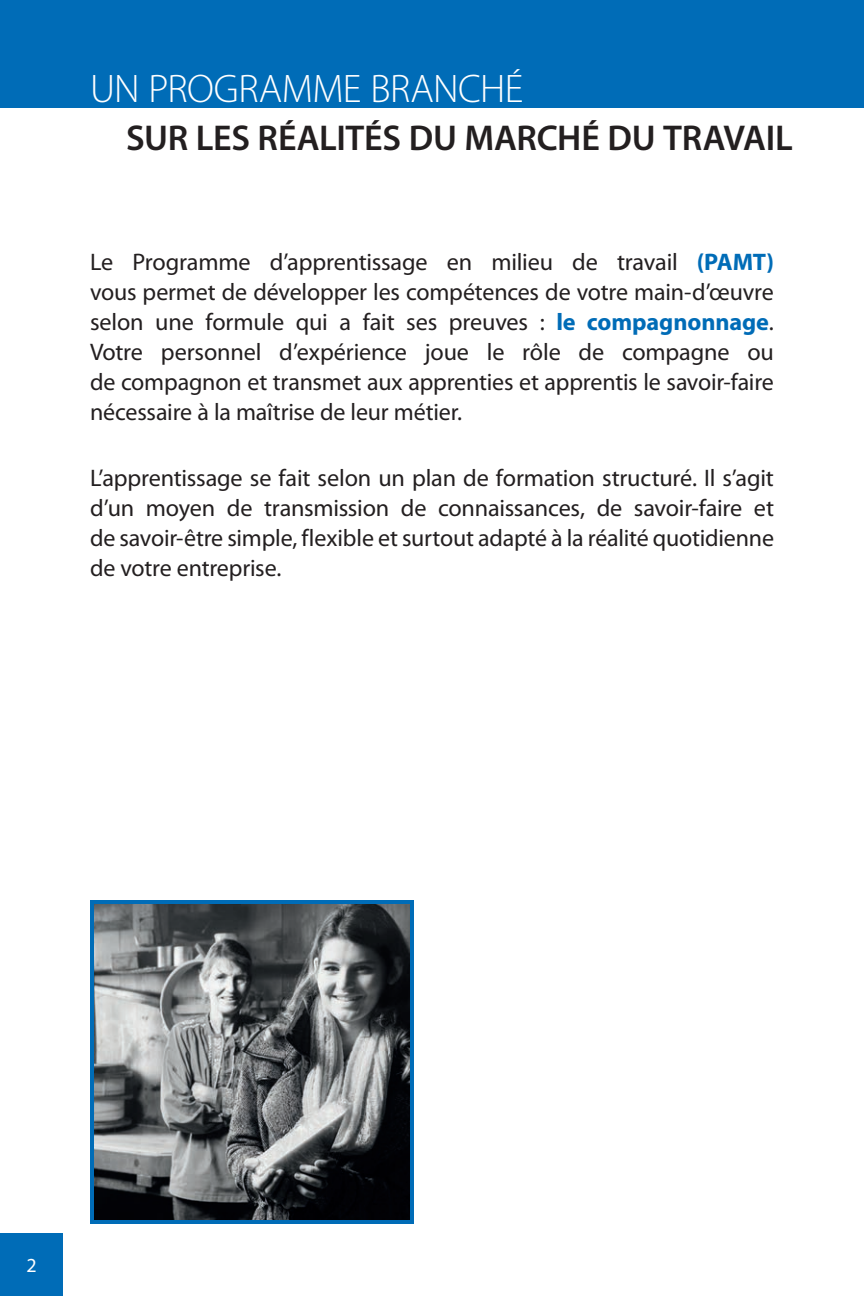
<style>
.page{position:relative;width:864px;height:1296px;background:#fff}
.page>*{position:absolute;margin:0;border:0;box-sizing:border-box;transform-origin:0 0}
.Titre1{font:300 40px "Myriad Pro";letter-spacing:-.015em;color:#fff}
.Titre1-2{font:600 36px "Myriad Pro";letter-spacing:-.005em;color:#231f20}
.Texte{font:24px/30px "Myriad Pro";letter-spacing:-.01em;color:#231f20;text-align:justify}
.t1{font:20px "Myriad Pro";color:#fff}
.s1{font-weight:700;color:#006cb7}
</style>
<div class="page">
<div style="left:0;top:0;width:864px;height:108px;background:#006cb7"></div>
<div style="left:0;top:1233px;width:63px;height:63px;background:#006cb7"></div>
<img style="left:95px;top:905px;width:314px;height:314px">
<div style="left:90px;top:900px;width:324px;height:324px;border:4px solid #006cb7"></div>
<p class="Titre1" style="left:90px;top:65px;width:435px">UN PROGRAMME BRANCHÉ</p>
<p class="Titre1-2" style="left:126px;top:115px;width:668px">SUR LES RÉALITÉS DU MARCHÉ DU TRAVAIL</p>
<p class="Texte" style="left:90px;top:247px;width:686px">Le Programme d’apprentissage en milieu de travail <span class="s1">(PAMT) </span>vous permet de développer les compétences de votre main-d’œuvre selon une formule qui a fait ses preuves : <span class="s1">le compagnonnage</span>.<br>Votre personnel d’expérience joue le rôle de compagne ou de compagnon et transmet aux apprenties et apprentis le savoir-faire nécessaire à la maîtrise de leur métier.</p>
<p class="Texte" style="left:90px;top:463px;width:686px">L’apprentissage se fait selon un plan de formation structuré. Il s’agit d’un moyen de transmission de connaissances, de savoir-faire et de savoir-être simple, flexible et surtout adapté à la réalité quotidienne de votre entreprise.</p>
<p class="t1" style="left:26px;top:1253px;width:12px">2</p>
</div>
